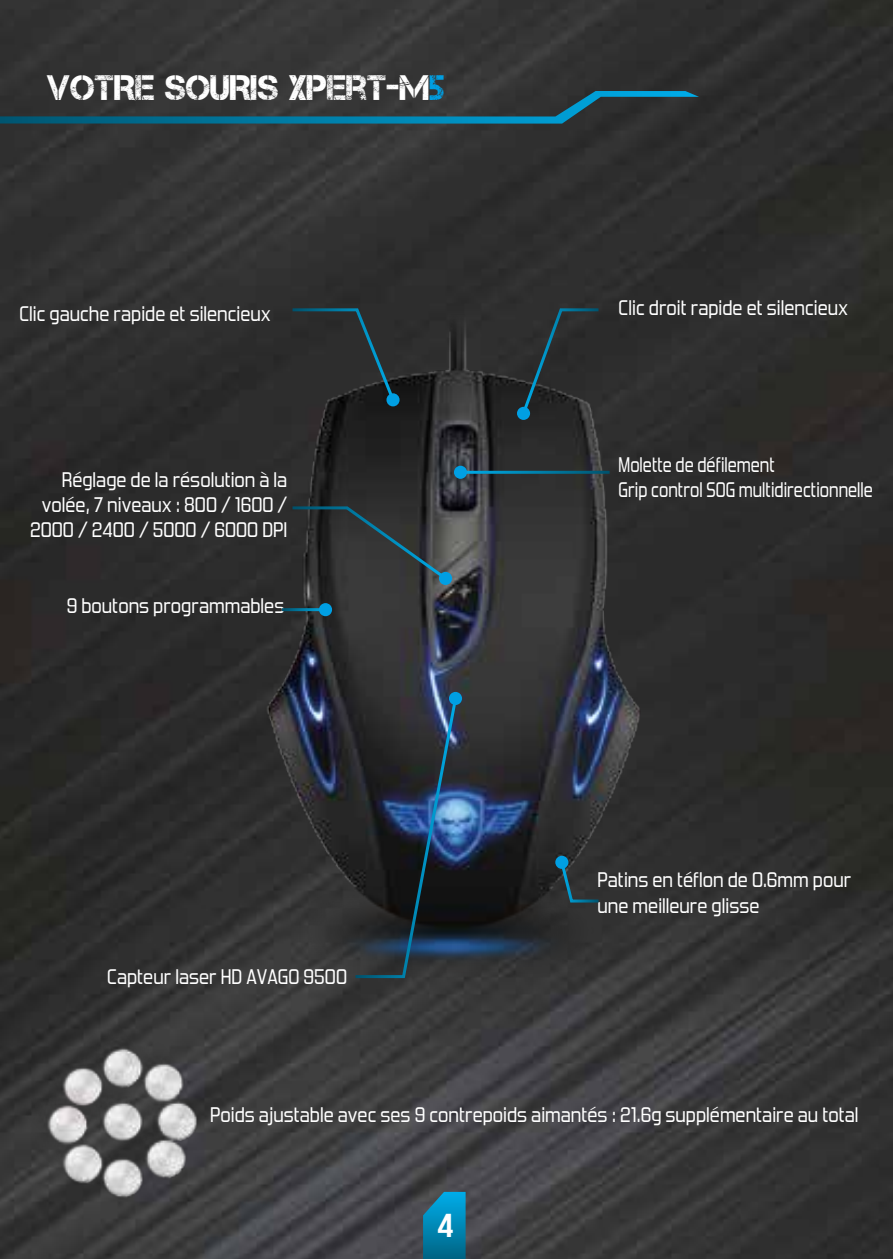
<style>
.page{position:relative;width:893px;height:1259px;background:#fff}
.page>*{position:absolute;margin:0;border:0;box-sizing:border-box;transform-origin:0 0}
.t1{font:35.4px "Captureit";color:#fff}
.t2{font:700 33px "Forgotten Futurist Rg";color:#fff}
.t3{font:21px/25.2px "Forgotten Futurist Rg";color:#fff}
.t4{font:21px/25.2px "Forgotten Futurist Rg";color:#fff;scale:.9 1}
.s1{color:#009fe3}
</style>
<div class="page">
<img style="left:0;top:0;width:893px;height:1259px">
<svg style="left:423px;top:1191px;width:43px;height:68px;background:#087fa8"></svg>
<img style="left:90px;top:282px;width:722px;height:723px">
<svg style="left:289px;top:307px;width:108px;height:97px;background:#292f31"></svg>
<svg style="left:289px;top:505px;width:161px;height:77px;background:#313738"></svg>
<hr style="left:282px;top:608px;width:43px;height:3px;background:#fff">
<svg style="left:352px;top:695px;width:107px;height:284px;background:#25303d"></svg>
<svg style="left:520px;top:307px;width:81px;height:110px;background:#293032"></svg>
<hr style="left:460px;top:471px;width:150px;height:3px;background:#fff">
<svg style="left:558px;top:858px;width:43px;height:46px;background:#2c393e"></svg>
<div style="left:319px;top:603px;width:13px;height:13px;background:#009fe3;border-radius:50%"></div>
<div style="left:439px;top:572px;width:13px;height:13px;background:#009fe3;border-radius:50%"></div>
<div style="left:386px;top:393px;width:14px;height:13px;background:#009fe3;border-radius:50%"></div>
<div style="left:517px;top:407px;width:13px;height:13px;background:#009fe3;border-radius:50%"></div>
<div style="left:454px;top:466px;width:13px;height:13px;background:#009fe3;border-radius:50%"></div>
<div style="left:555px;top:855px;width:13px;height:14px;background:#009fe3;border-radius:50%"></div>
<div style="left:449px;top:692px;width:13px;height:13px;background:#009fe3;border-radius:50%"></div>
<img style="left:24px;top:1021px;width:186px;height:193px">
<svg style="left:0;top:91px;width:699px;height:33px;background:#28444d"></svg>
<h1 class="t1" style="left:47px;top:68px;width:400px">VOTRE SOURIS XPERT-M<span class="s1">5</span></h1>
<p class="t3" style="left:19px;top:301px;width:253px">Clic gauche rapide et silencieux</p>
<p class="t3" style="left:30px;top:467px;width:259px;text-align:right">Réglage de la résolution à la volée, 7 niveaux : 800 / 1600 /<br>2000 / 2400 / 5000 / 6000 DPI</p>
<p class="t3" style="left:67px;top:592px;width:219px">9 boutons programmables</p>
<p class="t3" style="left:107px;top:964px;width:241px">Capteur laser HD AVAGO 9500</p>
<p class="t3" style="left:619px;top:295px;width:231px">Clic droit rapide et silencieux</p>
<p class="t4" style="left:619px;top:452px;width:284px">Molette de défilement<br>Grip control SOG multidirectionnelle</p>
<p class="t3" style="left:598px;top:867px;width:255px">Patins en téflon de 0.6mm pour une meilleure glisse</p>
<p class="t3" style="left:210px;top:1101px;width:650px">Poids ajustable avec ses 9 contrepoids aimantés : 21.6g supplémentaire au total</p>
<h2 class="t2" style="left:437px;top:1205px;width:18px">4</h2>
</div>
